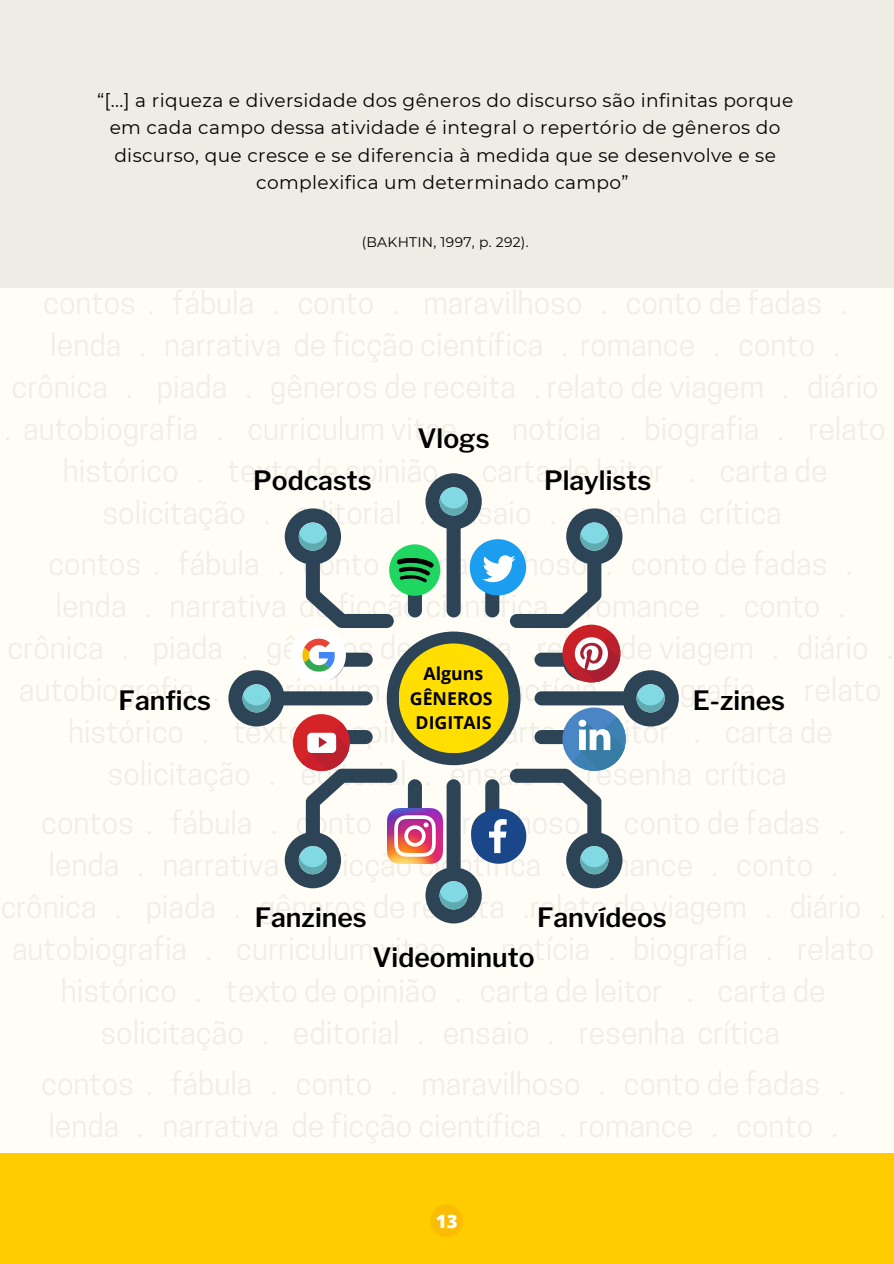
<style>
.page{position:relative;width:894px;height:1264px;background:#fff}
.page>*{position:absolute;margin:0;border:0;box-sizing:border-box;transform-origin:0 0}
.t1{font:600 26.4px "Libre Franklin";color:#000}
.t2{font:18.6px/27.5px "Montserrat";letter-spacing:.02em;color:#000;text-align:center}
.t3{font:800 18.45px "Open Sans";color:#fff}
.t4{font:700 17.7px/24.9px "Open Sans";color:#000;text-align:center}
.t5{font:13.95px "Montserrat";letter-spacing:.02em;color:#000}
</style>
<div class="page">
<div style="left:0;top:0;width:893px;height:1263px;background:#fffdf5"></div>
<div style="left:0;top:1152px;width:893px;height:111px;background:#fc0"></div>
<div style="left:0;top:0;width:893px;height:288px;background:#eeece4"></div>
<svg style="left:228px;top:473px;width:450px;height:450px"></svg>
<div style="left:398px;top:643px;width:110px;height:110px;background:#ffde00;border-radius:50%"></div>
<div style="left:430px;top:1204px;width:33px;height:33px;background:#fbbc05;border-radius:50%"></div>
<p class="t2" style="left:97px;top:86px;width:697px">“[...] a riqueza e diversidade dos gêneros do discurso são infinitas porque em cada campo dessa atividade é integral o repertório de gêneros do discurso, que cresce e se diferencia à medida que se desenvolve e se complexifica um determinado campo”</p>
<p class="t5" style="left:361px;top:234px;width:168px">(BAKHTIN, 1997, p. 292).</p>
<h1 class="t1" style="left:417px;top:422px;width:74px">Vlogs</h1>
<h1 class="t1" style="left:253px;top:465px;width:120px">Podcasts</h1>
<h1 class="t1" style="left:544px;top:465px;width:109px">Playlists</h1>
<p class="t4" style="left:410px;top:660px;width:84px">Alguns<br>GÊNEROS<br>DIGITAIS</p>
<h1 class="t1" style="left:119px;top:684px;width:94px">Fanfics</h1>
<h1 class="t1" style="left:692px;top:684px;width:94px">E-zines</h1>
<h1 class="t1" style="left:255px;top:901px;width:113px">Fanzines</h1>
<h1 class="t1" style="left:537px;top:901px;width:131px">Fanvídeos</h1>
<h1 class="t1" style="left:372px;top:941px;width:164px">Videominuto</h1>
<p class="t3" style="left:436px;top:1208px;width:23px">13</p>
</div>
